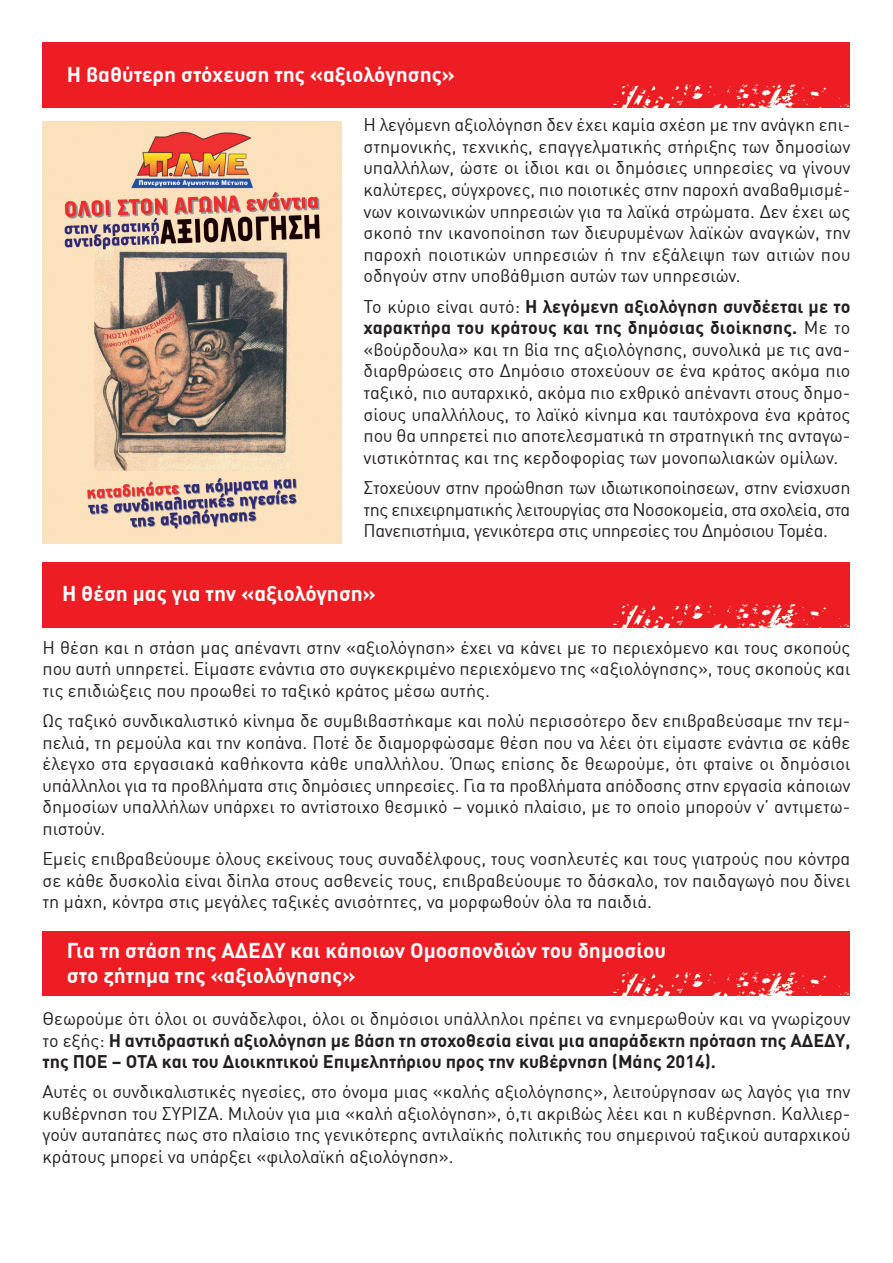
<style>
.page{position:relative;width:893px;height:1263px;background:#fff}
.page>*{position:absolute;margin:0;border:0;box-sizing:border-box;transform-origin:0 0}
.t1{font:700 21px/25.2px "DIN Greek";color:#fff}
.t2{font:18px/21.6px "DIN Greek";color:#231f20;text-align:justify}
.t3{font:700 18px/21.6px "DIN Greek";color:#231f20;text-align:justify}
.s1{font-weight:700}
.s2{font-weight:400}
</style>
<div class="page">
<img style="left:43px;top:122px;width:298px;height:421px">
<div style="left:43px;top:43px;width:806px;height:64px;background:#ee1d23"></div>
<div style="left:43px;top:562px;width:806px;height:65px;background:#ee1d23"></div>
<div style="left:43px;top:931px;width:806px;height:65px;background:#ee1d23"></div>
<p class="t1" style="left:67px;top:61px;width:390px">Η βαθύτερη στόχευση της «αξιολόγησης»</p>
<p class="t2" style="left:363px;top:114px;width:489px">Η λεγόμενη αξιολόγηση δεν έχει καμία σχέση με την ανάγκη επι&shy;στημονικής, τεχνικής, επαγγελματικής στήριξης των δημοσίων υπαλλήλων, ώστε οι ίδιοι και οι δημόσιες υπηρεσίες να γίνουν καλύτερες, σύγχρονες, πιο ποιοτικές στην παροχή αναβαθμισμέ&shy;νων κοινωνικών υπηρεσιών για τα λαϊκά στρώματα. Δεν έχει ως σκοπό την ικανοποίηση των διευρυμένων λαϊκών αναγκών, την παροχή ποιοτικών υπηρεσιών ή την εξάλειψη των αιτιών που οδηγούν στην υποβάθμιση αυτών των υπηρεσιών.</p>
<p class="t2" style="left:363px;top:295px;width:489px">Το κύριο είναι αυτό: <span class="s1">Η λεγόμενη αξιολόγηση συνδέεται με το χαρακτήρα του κράτους και της δημόσιας διοίκησης.</span> Με το «βούρδουλα» και τη βία της αξιολόγησης, συνολικά με τις ανα&shy;διαρθρώσεις στο Δημόσιο στοχεύουν σε ένα κράτος ακόμα πιο ταξικό, πιο αυταρχικό, ακόμα πιο εχθρικό απέναντι στους δημο&shy;σίους υπαλλήλους, το λαϊκό κίνημα και ταυτόχρονα ένα κράτος που θα υπηρετεί πιο αποτελεσματικά τη στρατηγική της ανταγω&shy;νιστικότητας και της κερδοφορίας των μονοπωλιακών ομίλων.</p>
<p class="t2" style="left:363px;top:477px;width:488px">Στοχεύουν στην προώθηση των ιδιωτικοποίησεων, στην ενίσχυση της επιχειρηματικής λειτουργίας στα Νοσοκομεία, στα σχολεία, στα Πανεπιστήμια, γενικότερα στις υπηρεσίες του Δημόσιου Τομέα.</p>
<p class="t1" style="left:62px;top:581px;width:316px">Η θέση μας για την «αξιολόγηση»</p>
<p class="t2" style="left:43px;top:636px;width:809px">Η θέση και η στάση μας απέναντι στην «αξιολόγηση» έχει να κάνει με το περιεχόμενο και τους σκοπούς που αυτή υπηρετεί. Είμαστε ενάντια στο συγκεκριμένο περιεχόμενο της «αξιολόγησης», τους σκοπούς και τις επιδιώξεις που προωθεί το ταξικό κράτος μέσω αυτής.</p>
<p class="t2" style="left:43px;top:710px;width:809px">Ως ταξικό συνδικαλιστικό κίνημα δε συμβιβαστήκαμε και πολύ περισσότερο δεν επιβραβεύσαμε την τεμ&shy;πελιά, τη ρεμούλα και την κοπάνα. Ποτέ δε διαμορφώσαμε θέση που να λέει ότι είμαστε ενάντια σε κάθε έλεγχο στα εργασιακά καθήκοντα κάθε υπαλλήλου. Όπως επίσης δε θεωρούμε, ότι φταίνε οι δημόσιοι υπάλληλοι για τα προβλήματα στις δημόσιες υπηρεσίες. Για τα προβλήματα απόδοσης στην εργασία κάποιων δημοσίων υπαλλήλων υπάρχει το αντίστοιχο θεσμικό – νομικό πλαίσιο, με το οποίο μπορούν ν’ αντιμετω&shy;πιστούν.</p>
<p class="t2" style="left:43px;top:848px;width:809px">Εμείς επιβραβεύουμε όλους εκείνους τους συναδέλφους, τους νοσηλευτές και τους γιατρούς που κόντρα σε κάθε δυσκολία είναι δίπλα στους ασθενείς τους, επιβραβεύουμε το δάσκαλο, τον παιδαγωγό που δίνει τη μάχη, κόντρα στις μεγάλες ταξικές ανισότητες, να μορφωθούν όλα τα παιδιά.</p>
<p class="t1" style="left:67px;top:937px;width:601px">Για τη στάση της ΑΔΕΔΥ και κάποιων Ομοσπονδιών του δημοσίου στο ζήτημα της «αξιολόγησης»</p>
<p class="t3" style="left:43px;top:1007px;width:809px"><span class="s2">Θεωρούμε ότι όλοι οι συνάδελφοι, όλοι οι δημόσιοι υπάλληλοι πρέπει να ενημερωθούν και να γνωρίζουν το εξής:</span> Η αντιδραστική αξιολόγηση με βάση τη στοχοθεσία είναι μια απαράδεκτη πρόταση της ΑΔΕΔΥ, της ΠΟΕ – ΟΤΑ και του Διοικητικού Επιμελητήριου προς την κυβέρνηση (Μάης 2014).</p>
<p class="t2" style="left:42px;top:1081px;width:810px">Αυτές οι συνδικαλιστικές ηγεσίες, στο όνομα μιας «καλής αξιολόγησης», λειτούργησαν ως λαγός για την κυβέρνηση του ΣΥΡΙΖΑ. Μιλούν για μια «καλή αξιολόγηση», ό,τι ακριβώς λέει και η κυβέρνηση. Καλλιερ&shy;γούν αυταπάτες πως στο πλαίσιο της γενικότερης αντιλαϊκής πολιτικής του σημερινού ταξικού αυταρχικού κράτους μπορεί να υπάρξει «φιλολαϊκή αξιολόγηση».</p>
</div>
